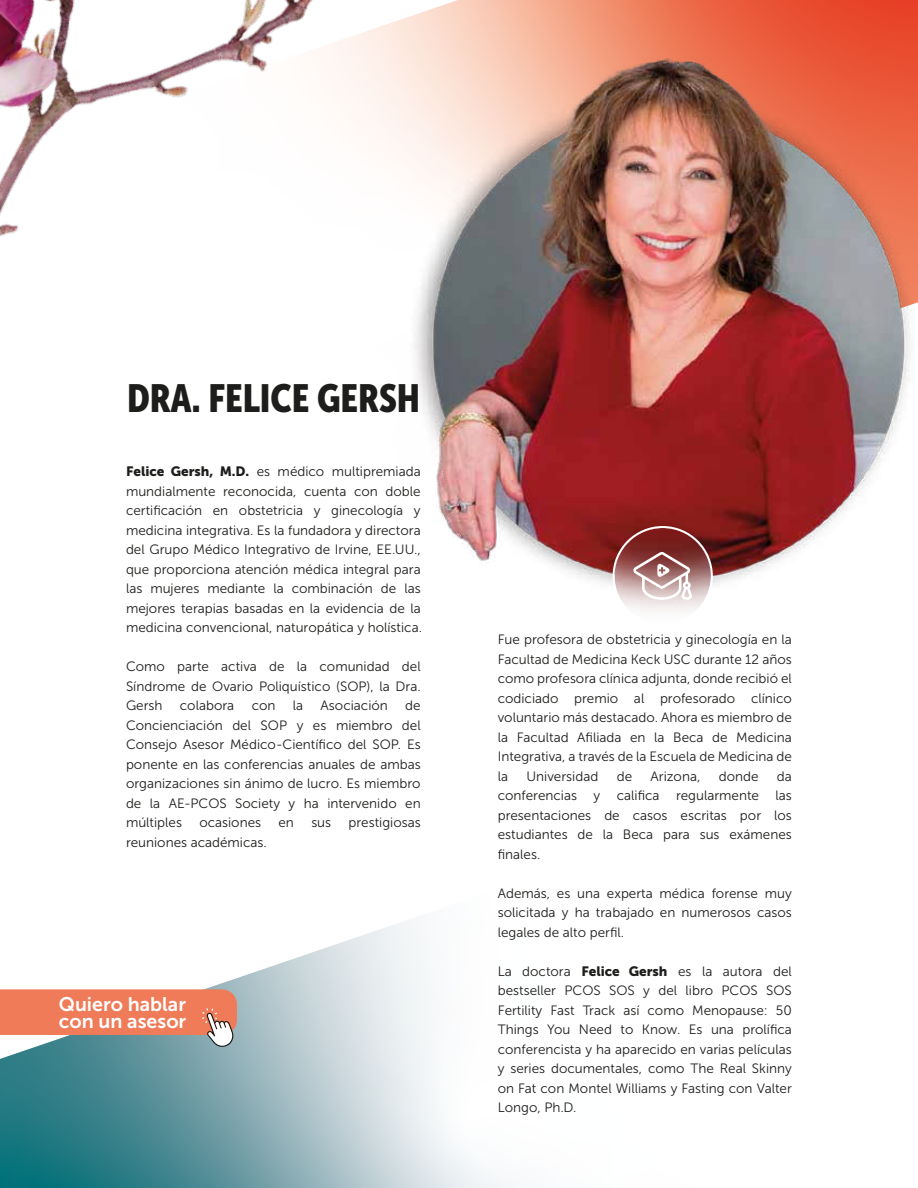
<style>
.page{position:relative;width:918px;height:1188px;background:#fff}
.page>*{position:absolute;margin:0;border:0;box-sizing:border-box;transform-origin:0 0}
.t1{font:39px "Museo Sans Cond 900";color:#1d1d1b}
.t2{font:19.65px/16.5px "Museo Sans 700";color:#fff}
.t3{font:13.5px/19.5px "Museo Sans 300";color:#1d1d1b;text-align:justify}
.s1{font-family:"Museo Sans 900"}
</style>
<div class="page">
<svg style="left:0;top:919px;width:509px;height:269px"></svg>
<svg style="left:426px;top:0;width:492px;height:49px;background:#ef8367"></svg>
<img style="left:0;top:0;width:426px;height:237px">
<img style="left:392px;top:49px;width:526px;height:535px">
<svg style="left:0;top:989px;width:237px;height:58px;background:#d9896f"></svg>
<svg style="left:613px;top:526px;width:100px;height:86px"></svg>
<h1 class="t1" style="left:127px;top:376px;width:295px">DRA. FELICE GERSH</h1>
<p class="t3" style="left:126px;top:462px;width:298px"><span class="s1">Felice Gersh, M.D.</span> es médico multipremiada mundialmente reconocida, cuenta con doble certificación en obstetricia y ginecología y medicina integrativa. Es la fundadora y directora del Grupo Médico Integrativo de Irvine, EE.UU., que proporciona atención médica integral para las mujeres mediante la combinación de las mejores terapias basadas en la evidencia de la medicina convencional, naturopática y holística.</p>
<p class="t3" style="left:126px;top:657px;width:296px">Como parte activa de la comunidad del Síndrome de Ovario Poliquístico (SOP), la Dra.<br>Gersh</p>
<p class="t3" style="left:126px;top:696px;width:296px;text-indent:279px">de Concienciación del SOP y es miembro del Consejo Asesor Médico-Científico del SOP. Es ponente en las conferencias anuales de ambas organizaciones sin ánimo de lucro. Es miembro de la AE-PCOS Society y ha intervenido en múltiples</p>
<p class="t3" style="left:180px;top:696px;width:56px">colabora</p>
<p class="t3" style="left:252px;top:696px;width:25px">con</p>
<p class="t3" style="left:293px;top:696px;width:12px">la</p>
<p class="t3" style="left:321px;top:696px;width:69px">Asociación</p>
<p class="t3" style="left:199px;top:813px;width:63px">ocasiones</p>
<p class="t3" style="left:279px;top:813px;width:17px">en</p>
<p class="t3" style="left:311px;top:813px;width:21px">sus</p>
<p class="t3" style="left:349px;top:813px;width:74px">prestigiosas</p>
<p class="t3" style="left:126px;top:832px;width:142px">reuniones académicas.</p>
<h2 class="t2" style="left:59px;top:996px;width:129px">Quiero hablar con un asesor</h2>
<p class="t3" style="left:498px;top:630px;width:296px">Fue profesora de obstetricia y ginecología en la Facultad de Medicina Keck USC durante 12 años como profesora clínica adjunta, donde recibió el codiciado premio al profesorado clínico voluntario más destacado. Ahora es miembro de la Facultad Afiliada en la Beca de Medicina Integrativa, a través de la Escuela de Medicina de la</p>
<p class="t3" style="left:498px;top:766px;width:296px;text-indent:279px">da conferencias y califica regularmente las presentaciones de casos escritas por los estudiantes de la Beca para sus exámenes finales.</p>
<p class="t3" style="left:498px;top:883px;width:296px">Además, es una experta médica forense muy solicitada y ha trabajado en numerosos casos legales de alto perfil.</p>
<p class="t3" style="left:498px;top:961px;width:296px">La doctora <span class="s1">Felice Gersh</span> es la autora del bestseller PCOS SOS y del libro PCOS SOS Fertility Fast Track así como Menopause: 50<br>Things You Need to Know. Es una prolífica conferencista y ha aparecido en varias películas y series documentales, como The Real Skinny on Fat con Montel Williams y Fasting con Valter Longo, Ph.D.</p>
<p class="t3" style="left:527px;top:766px;width:73px">Universidad</p>
<p class="t3" style="left:617px;top:766px;width:17px">de</p>
<p class="t3" style="left:651px;top:766px;width:51px">Arizona,</p>
<p class="t3" style="left:719px;top:766px;width:41px">donde</p>
</div>
